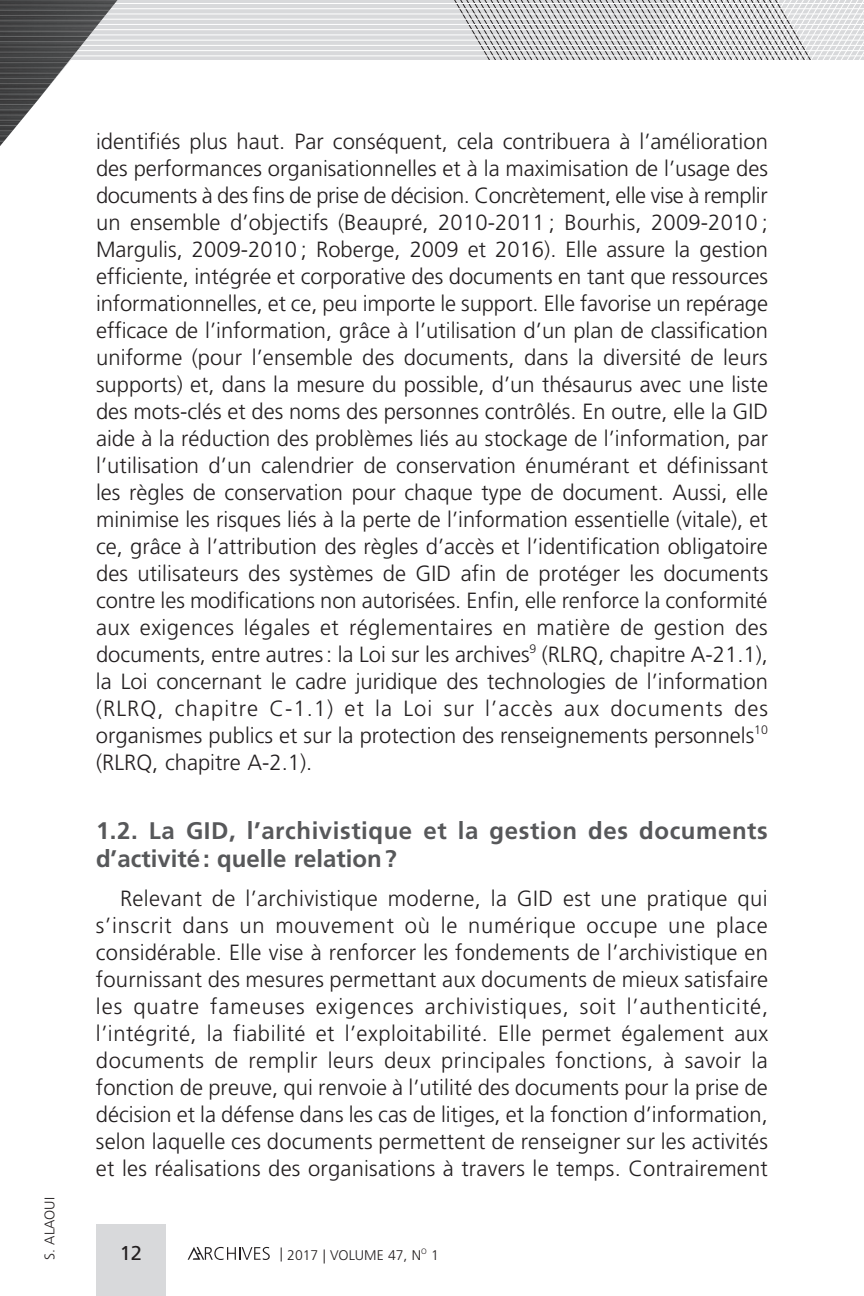
<style>
.page{position:relative;width:864px;height:1296px;background:#fff}
.page>*{position:absolute;margin:0;border:0;box-sizing:border-box;transform-origin:0 0}
.t1{font:700 24px/28px "Frutiger LT Std";letter-spacing:.025em;color:#57585a}
.t2{font:300 22px/27px "Frutiger LT Std";letter-spacing:.005em;color:#231f20;text-align:justify}
.t3{font:20px "Frutiger LT Std";color:#231f20}
.t4{font:300 14px "Frutiger LT Std";color:#231f20}
</style>
<div class="page">
<svg style="left:220px;top:0;width:434px;height:60px;background:#ccccce"></svg>
<hr style="left:0;top:3px;width:864px;height:1px;background:#fff">
<hr style="left:0;top:8px;width:864px;height:1px;background:#fff">
<hr style="left:0;top:14px;width:864px;height:1px;background:#fff">
<hr style="left:0;top:19px;width:864px;height:1px;background:#fff">
<hr style="left:0;top:24px;width:864px;height:1px;background:#fff">
<hr style="left:0;top:29px;width:864px;height:1px;background:#fff">
<hr style="left:0;top:34px;width:864px;height:1px;background:#fff">
<hr style="left:0;top:40px;width:864px;height:1px;background:#fff">
<hr style="left:0;top:45px;width:864px;height:1px;background:#fff">
<hr style="left:0;top:50px;width:864px;height:1px;background:#fff">
<hr style="left:0;top:55px;width:864px;height:1px;background:#fff">
<svg style="left:0;top:1px;width:220px;height:145px"></svg>
<hr style="left:0;top:5px;width:220px;height:1px;background:#fff">
<hr style="left:0;top:10px;width:220px;height:1px;background:#fff">
<hr style="left:0;top:15px;width:220px;height:1px;background:#fff">
<hr style="left:0;top:20px;width:220px;height:1px;background:#fff">
<hr style="left:0;top:26px;width:220px;height:1px;background:#fff">
<hr style="left:0;top:31px;width:220px;height:1px;background:#fff">
<hr style="left:0;top:36px;width:220px;height:1px;background:#fff">
<hr style="left:0;top:41px;width:220px;height:1px;background:#fff">
<hr style="left:0;top:46px;width:220px;height:1px;background:#fff">
<hr style="left:0;top:52px;width:220px;height:1px;background:#fff">
<hr style="left:0;top:57px;width:220px;height:1px;background:#fff">
<hr style="left:0;top:62px;width:220px;height:1px;background:#fff">
<hr style="left:0;top:67px;width:220px;height:1px;background:#fff">
<hr style="left:0;top:73px;width:220px;height:1px;background:#fff">
<hr style="left:0;top:78px;width:220px;height:1px;background:#fff">
<hr style="left:0;top:83px;width:220px;height:1px;background:#fff">
<hr style="left:0;top:88px;width:220px;height:1px;background:#fff">
<hr style="left:0;top:94px;width:220px;height:1px;background:#fff">
<hr style="left:0;top:99px;width:220px;height:1px;background:#fff">
<hr style="left:0;top:104px;width:220px;height:1px;background:#fff">
<hr style="left:0;top:109px;width:220px;height:1px;background:#fff">
<hr style="left:0;top:115px;width:220px;height:1px;background:#fff">
<hr style="left:0;top:120px;width:220px;height:1px;background:#fff">
<hr style="left:0;top:125px;width:220px;height:1px;background:#fff">
<hr style="left:0;top:130px;width:220px;height:1px;background:#fff">
<hr style="left:0;top:136px;width:220px;height:1px;background:#fff">
<hr style="left:0;top:141px;width:220px;height:1px;background:#fff">
<div style="left:96px;top:1224px;width:70px;height:72px;background:#d8d9db"></div>
<svg style="left:188px;top:1247px;width:82px;height:13px"></svg>
<svg style="left:755px;top:0;width:109px;height:60px"></svg>
<p class="t4" style="left:42px;top:1260px;width:64px;rotate:-90deg">S. ALAOUI</p>
<p class="t2" style="left:96px;top:128px;width:674px">identifiés plus haut. Par conséquent, cela contribuera à l’amélioration des performances organisationnelles et à la maximisation de l’usage des documents à des fins de prise de décision. Concrètement, elle vise à remplir un ensemble d’objectifs (Beaupré, 2010-2011 ; Bourhis, 2009-2010 ; Margulis, 2009-2010 ; Roberge, 2009 et 2016). Elle assure la gestion efficiente, intégrée et corporative des documents en tant que ressources informationnelles, et ce, peu importe le support. Elle favorise un repérage efficace de l’information, grâce à l’utilisation d’un plan de classification uniforme (pour l’ensemble des documents, dans la diversité de leurs supports) et, dans la mesure du possible, d’un thésaurus avec une liste des mots-clés et des noms des personnes contrôlés. En outre, elle la GID aide à la réduction des problèmes liés au stockage de l’information, par l’utilisation d’un calendrier de conservation énumérant et définissant les règles de conservation pour chaque type de document. Aussi, elle minimise les risques liés à la perte de l’information essentielle (vitale), et ce, grâce à l’attribution des règles d’accès et l’identification obligatoire des utilisateurs des systèmes de GID afin de protéger les documents contre les modifications non autorisées. Enfin, elle renforce la conformité aux exigences légales et réglementaires en matière de gestion des documents, entre autres: la Loi sur les archives<sup>9</sup> (RLRQ, chapitre A-21.1), la Loi concernant le cadre juridique des technologies de l’information (RLRQ, chapitre C-1.1) et la Loi sur l’accès aux documents des organismes publics et sur la protection des renseignements personnels<sup>10 </sup>(RLRQ, chapitre A-2.1).</p>
<p class="t1" style="left:96px;top:816px;width:673px">1.2. La GID, l’archivistique et la gestion des documents d’activité: quelle relation?</p>
<p class="t2" style="left:96px;top:885px;width:674px;text-indent:24px">Relevant de l’archivistique moderne, la GID est une pratique qui s’inscrit dans un mouvement où le numérique occupe une place considérable. Elle vise à renforcer les fondements de l’archivistique en fournissant des mesures permettant aux documents de mieux satisfaire les quatre fameuses exigences archivistiques, soit l’authenticité, l’intégrité, la fiabilité et l’exploitabilité. Elle permet également aux documents de remplir leurs deux principales fonctions, à savoir la fonction de preuve, qui renvoie à l’utilité des documents pour la prise de décision et la défense dans les cas de litiges, et la fonction d’information, selon laquelle ces documents permettent de renseigner sur les activités et les réalisations des organisations à travers le temps. Contrairement</p>
<p class="t3" style="left:120px;top:1241px;width:24px">12</p>
<p class="t4" style="left:280px;top:1247px;width:160px">| 2017 | VOLUME 47, N<sup>O</sup> 1</p>
</div>
